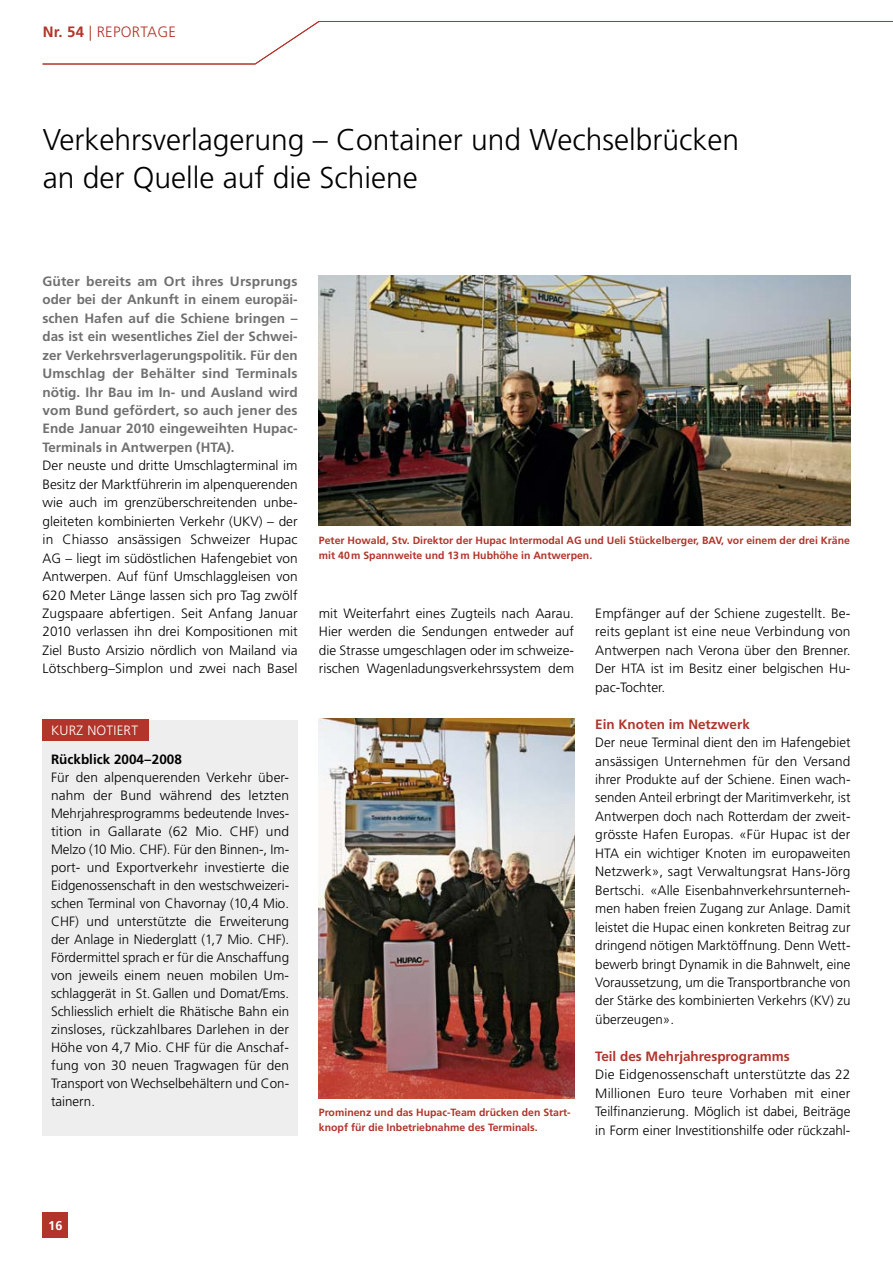
<style>
.page{position:relative;width:893px;height:1263px;background:#fff}
.page>*{position:absolute;margin:0;border:0;box-sizing:border-box;transform-origin:0 0}
.t1{font:300 30px/37.5px "Frutiger";color:#000}
.t2{font:300 15px "Frutiger";letter-spacing:.015em;color:#b1352b}
.t3{font:300 13.5px/18.5px "Frutiger";color:#000;text-align:justify}
.t4{font:700 13.5px/18.5px "Frutiger";color:#70706f;text-align:justify}
.t5{font:700 13.5px "Frutiger";color:#b1352b}
.t6{font:700 13.5px "Frutiger";color:#000}
.t7{font:300 13.5px "Frutiger";letter-spacing:.015em;color:#fff}
.t8{font:700 12.75px "Frutiger";color:#fff}
.t9{font:700 10.5px/15px "Frutiger";color:#b1352b}
.s1{font-weight:700}
</style>
<div class="page">
<div style="left:43px;top:1212px;width:25px;height:25px;background:#b1352b"></div>
<svg style="left:42px;top:21px;width:851px;height:43px"></svg>
<img style="left:319px;top:719px;width:255px;height:379px">
<img style="left:319px;top:275px;width:531px;height:251px">
<div style="left:43px;top:720px;width:255px;height:415px;background:#eee"></div>
<div style="left:43px;top:720px;width:106px;height:21px;background:#b1352b"></div>
<p class="t2" style="left:43px;top:24px;width:135px"><span class="s1">Nr. 54</span> | Repo rtage</p>
<h1 class="t1" style="left:43px;top:121px;width:698px">Verkehrsverlagerung – Container und Wechselbrücken an der Quelle auf die Schiene</h1>
<p class="t4" style="left:43px;top:272px;width:257px">Güter bereits am Ort ihres Ursprungs oder bei der Ankunft in einem europäi&shy;schen Hafen auf die Schiene bringen – das ist ein wesentliches Ziel der Schwei&shy;zer Verkehrsverlagerungspolitik. Für den Umschlag der Behälter sind Terminals nötig. Ihr Bau im In- und Ausland wird vom Bund gefördert, so auch jener des Ende Januar 2010 eingeweihten Hupac-Terminals in Antwerpen (HTA).</p>
<p class="t3" style="left:43px;top:457px;width:257px">Der neuste und dritte U mschlagterminal im Besitz der Marktführerin im alpenquerenden wie auch im grenzüberschreitenden unbe&shy;gleiteten kombinierten Verkehr (U KV) – der in Chiasso ansässigen Schweizer Hupac AG – liegt im südöstlichen Hafengebiet von Antwerpen. Auf fünf U mschlaggleisen von 620 Meter Länge lassen sich pro Tag zwölf Zugspaare abfertigen. Seit Anfang Januar 2010 verlassen ihn drei Kompositionen mit Ziel Busto Arsizio nördlich von Mailand via Lötschberg–Simplon und zwei nach Basel</p>
<p class="t7" style="left:51px;top:723px;width:89px">Kurz Notiert</p>
<p class="t6" style="left:51px;top:751px;width:132px">Rückblick 2004–2008</p>
<p class="t3" style="left:51px;top:768px;width:240px;line-height:18px">Für den alpenquerenden Verkehr über&shy;nahm der Bund während des letzten Mehrjahresprogramms bedeutende Inves&shy;tition in Gallarate (62 Mio. CHF) und Melzo (10 Mio. CHF). Für den Binnen-, Im&shy;port- und Exportverkehr investierte die Eidgenossenschaft in den westschweizeri&shy;schen Terminal von Chavornay (10,4 Mio.<br>CHF) und unterstützte die Erweiterung der Anlage in Niederglatt (1,7 Mio. CHF).<br>Fördermittel sprach er für die Anschaffung von jeweils einem neuen mobilen U m&shy;schlaggerät in St. Gallen und Domat/Ems.<br>Schliesslich erhielt die Rhätische Bahn ein zinsloses, rückzahlbares Darlehen in der Höhe von 4,7 Mio. CHF für die Anschaf&shy;fung von 30 neuen Tragwagen für den Transport von Wechselbehältern und Con&shy;tainern.</p>
<p class="t9" style="left:319px;top:533px;width:533px">Peter Howald, Stv. Direktor der Hupac Intermodal AG und Ueli Stückelberger, BAV, vor einem der drei Kräne mit 40m Spannweite und 13m Hubhöhe in Antwerpen.</p>
<p class="t3" style="left:319px;top:604px;width:257px">mit Weiterfahrt eines Zugteils nach Aarau.<br>Hier werden die Sendungen entweder auf die Strasse umgeschlagen oder im schweize&shy;rischen Wagenladungsverkehrssystem dem</p>
<p class="t3" style="left:595px;top:604px;width:257px">Empfänger auf der Schiene zugestellt. Be&shy;reits geplant ist eine neue Verbindung von Antwerpen nach Verona über den Brenner.<br>Der HTA ist im Besitz einer belgischen Hu&shy;pac-Tochter.</p>
<p class="t5" style="left:595px;top:716px;width:156px">Ein Knoten im Netzwerk</p>
<p class="t3" style="left:595px;top:733px;width:257px">Der neue Terminal dient den im Hafengebiet ansässigen U nternehmen für den Versand ihrer Produkte auf der Schiene. Einen wach&shy;senden Anteil erbringt der Maritimverkehr, ist Antwerpen doch nach Rotterdam der zweit&shy;grösste Hafen Europas. «Für Hupac ist der HTA ein wichtiger Knoten im europaweiten Netzwerk», sagt Verwaltungsrat Hans-Jörg Bertschi. «Alle Eisenbahnverkehrsunterneh&shy;men haben freien Zugang zur Anlage. Damit leistet die Hupac einen konkreten Beitrag zur dringend nötigen Marktöffnung. Denn Wett&shy;bewerb bringt Dynamik in die Bahnwelt, eine Voraussetzung, um die Transportbranche von der Stärke des kombinierten Verkehrs (KV) zu überzeugen».</p>
<p class="t5" style="left:595px;top:1048px;width:196px">Teil des Mehrjahresprogramms</p>
<p class="t3" style="left:595px;top:1065px;width:257px">Die Eidgenossenschaft unterstützte das 22<br>Millionen Euro teure Vorhaben mit einer -Teilfinanzierung. Möglich ist dabei, Beiträge in Form einer Investitionshilfe oder rückzahl-</p>
<p class="t9" style="left:319px;top:1105px;width:253px">Prominenz und das Hupac-Team drücken den Start&shy;knopf für die Inbetriebnahme des Terminals.</p>
<p class="t8" style="left:48px;top:1217px;width:16px">16</p>
</div>
